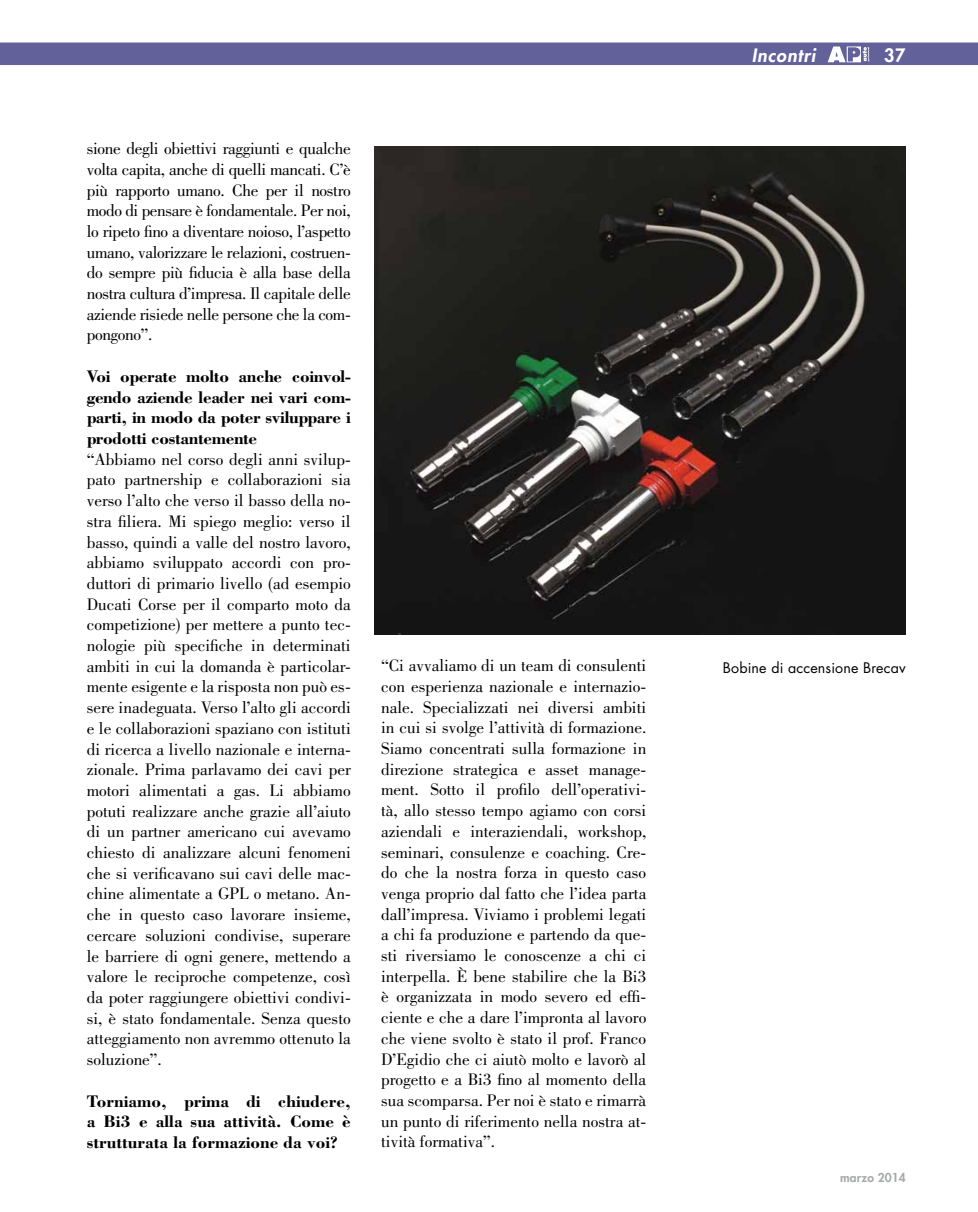
<style>
.page{position:relative;width:978px;height:1212px;background:#fff}
.page>*{position:absolute;margin:0;border:0;box-sizing:border-box;transform-origin:0 0}
.t1{font:italic 800 18px "Futura";letter-spacing:.05em;color:#fff}
.t2{font:800 18px "Futura";color:#fff}
.t3{font:17.25px/20.7px "Bodoni Std";color:#000;text-align:justify}
.t4{font:700 17.25px/20.7px "Bodoni";letter-spacing:-.01em;color:#000;text-align:justify}
.t5{font:14.25px "Futura";letter-spacing:.01em;color:#000}
.t6{font:800 12px "Futura";letter-spacing:.01em;color:#a7a9ac}
</style>
<div class="page">
<div style="left:0;top:43px;width:978px;height:22px;background:#63619a"></div>
<svg style="left:828px;top:46px;width:41px;height:16px"></svg>
<img style="left:374px;top:146px;width:532px;height:488px">
<p class="t3" style="left:87px;top:138px;width:266px">sione degli obiettivi raggiunti e qualche volta capita, anche di quelli mancati. C’è più rapporto umano. Che per il nostro modo di pensare è fondamentale. Per noi, lo ripeto fino a diventare noioso, l’aspetto umano, valorizzare le relazioni, costruen&shy;do sempre più fiducia è alla base della nostra cultura d’impresa. Il capitale delle aziende risiede nelle persone che la com&shy;pongono”.</p>
<p class="t4" style="left:87px;top:365px;width:266px">Voi operate molto anche coinvol&shy;gendo aziende leader nei vari com&shy;parti, in modo da poter sviluppare i prodotti costantemente</p>
<p class="t3" style="left:87px;top:449px;width:266px">“Abbiamo nel corso degli anni svilup&shy;pato partnership e collaborazioni sia verso l’alto che verso il basso della no&shy;stra filiera. Mi spiego meglio: verso il basso, quindi a valle del nostro lavoro, abbiamo sviluppato accordi con pro&shy;duttori di primario livello (ad esempio Ducati Corse per il comparto moto da competizione) per mettere a punto tec&shy;nologie più specifiche in determinati ambiti in cui la domanda è particolar&shy;mente esigente e la risposta non può es&shy;sere inadeguata. Verso l’alto gli accordi e le collaborazioni spaziano con istituti di ricerca a livello nazionale e interna&shy;zionale. Prima parlavamo dei cavi per motori alimentati a gas. Li abbiamo potuti realizzare anche grazie all’aiuto di un partner americano cui avevamo chiesto di analizzare alcuni fenomeni che si verificavano sui cavi delle mac&shy;chine alimentate a GPL o metano. An&shy;che in questo caso lavorare insieme, cercare soluzioni condivise, superare le barriere di ogni genere, mettendo a valore le reciproche competenze, così da poter raggiungere obiettivi condivi&shy;si, è stato fondamentale. Senza questo atteggiamento non avremmo ottenuto la soluzione”.</p>
<p class="t4" style="left:87px;top:1090px;width:266px">Torniamo, prima di chiudere, a Bi3 e alla sua attività. Come è strutturata la formazione da voi?</p>
<p class="t3" style="left:381px;top:655px;width:267px">“Ci avvaliamo di un team di consulenti con esperienza nazionale e internazio&shy;nale. Specializzati nei diversi ambiti in cui si svolge l’attività di formazione.<br>Siamo concentrati sulla formazione in direzione strategica e asset manage&shy;ment. Sotto il profilo dell’operativi&shy;tà, allo stesso tempo agiamo con corsi aziendali e interaziendali, workshop, seminari, consulenze e coaching. Cre&shy;do che la nostra forza in questo caso venga proprio dal fatto che l’idea parta dall’impresa. Viviamo i problemi legati a chi fa produzione e partendo da que&shy;sti riversiamo le conoscenze a chi ci interpella. È bene stabilire che la Bi3 è organizzata in modo severo ed effi&shy;ciente e che a dare l’impronta al lavoro che viene svolto è stato il prof. Franco D’Egidio che ci aiutò molto e lavorò al progetto e a Bi3 fino al momento della sua scomparsa. Per noi è stato e rimarrà un punto di riferimento nella nostra at&shy;tività formativa”.</p>
<p class="t1" style="left:752px;top:43px;width:65px">Incontri</p>
<p class="t2" style="left:884px;top:43px;width:23px">37</p>
<p class="t5" style="left:723px;top:658px;width:184px">Bobine di accensione Brecav</p>
<p class="t6" style="left:840px;top:1170px;width:67px">marzo 2014</p>
</div>
